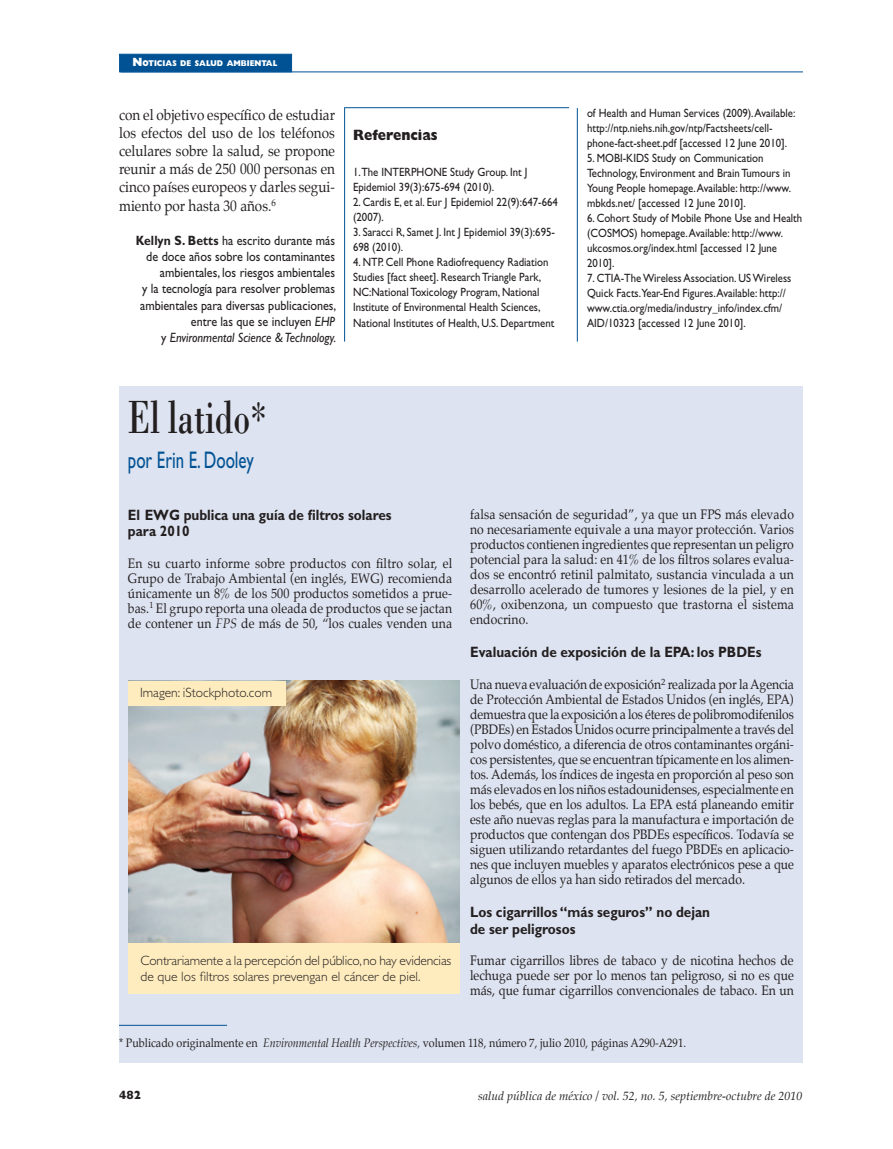
<style>
.page{position:relative;width:893px;height:1149px;background:#fff}
.page>*{position:absolute;margin:0;border:0;box-sizing:border-box;transform-origin:0 0}
.t1{font:48px "Bodoni";color:#231f20;scale:.7 1}
.t2{font:24px "Gill Sans";color:#005294;scale:.7 1}
.t3{font:15px/18px "Palatino";color:#231f20;text-align:justify;scale:.9 1}
.t4{font:700 15px/16.5px "Gill Sans";color:#231f20;scale:.9 1}
.t5{font:800 15px "Gill Sans";color:#231f20;scale:.9 1}
.t6{font:13.5px/15px "Palatino";letter-spacing:.005em;color:#231f20;text-align:justify;scale:.9 1}
.t7{font:13.5px/16.2px "Gill Sans";color:#231f20;text-align:right;scale:.9 1}
.t8{font:300 13.5px/16.2px "Gill Sans";color:#231f20}
.t9{font:12px/15px "Gill Sans";color:#231f20;scale:.9 1}
.t10{font:12px "Palatino";color:#231f20;scale:.9 1}
.t11{font:italic 12px "Palatino";color:#231f20}
.t12{font:800 12px "Gill Sans";color:#231f20;scale:.9 1}
.t13{font:800 8.4px "Gill Sans";color:#fff;scale:.9 1}
.s1{font-size:12px}
.s2{font-weight:700}
.s3{font-style:italic}
</style>
<div class="page">
<div style="left:119px;top:54px;width:173px;height:18px;background:#005294;border:1px solid #005294"></div>
<hr style="left:120px;top:72px;width:683px;height:1px;background:#005294">
<div style="left:119px;top:386px;width:684px;height:676px;background:#dde3f0"></div>
<hr style="left:577px;top:108px;width:1px;height:233px;background:#005294">
<hr style="left:344px;top:108px;width:1px;height:233px;background:#005294">
<hr style="left:344px;top:107px;width:225px;height:1px;background:#005294">
<hr style="left:119px;top:1024px;width:108px;height:1px;background:#005294">
<img style="left:128px;top:680px;width:331px;height:263px">
<div style="left:128px;top:943px;width:331px;height:50px;background:#feebbe"></div>
<div style="left:128px;top:680px;width:158px;height:25px;background:#feebbe"></div>
<p class="t13" style="left:133px;top:59px;width:162px"><span class="s1">N</span>OTICIAS DE SALUD AMBIENTAL</p>
<p class="t3" style="left:119px;top:107px;width:241px">con el objetivo específico de estudiar los efectos del uso de los teléfonos celulares sobre la salud, se propone reunir a más de 250 000 personas en cinco países europeos y darles segui&shy;miento por hasta 30 años.<sup>6</sup></p>
<p class="t7" style="left:136px;top:232px;width:224px"><span class="s2">Kellyn S. Betts</span> ha escrito durante más de doce años sobre los contaminantes ambientales, los riesgos ambientales<br>y la tecnología para resolver problemas ambientales para diversas publicaciones, entre las que se incluyen <span class="s3">EHP<br></span>y <span class="s3">Environmental Science &amp; Technology.</span></p>
<p class="t5" style="left:353px;top:126px;width:95px">Referencias</p>
<p class="t9" style="left:353px;top:165px;width:195px">1.The INTERPHONE Study Group. Int J<br>Epidemiol 39(3):675-694 (2010).</p>
<p class="t9" style="left:353px;top:195px;width:229px">2. Cardis E, et al. Eur J Epidemiol 22(9):647-664 (2007).</p>
<p class="t9" style="left:353px;top:225px;width:226px">3. Saracci R, Samet J. Int J Epidemiol 39(3):695-<br>698 (2010).</p>
<p class="t9" style="left:353px;top:255px;width:225px">4. NTP. Cell Phone Radiofrequency Radiation Studies [fact sheet]. Research Triangle Park, NC:National Toxicology Program, National Institute of Environmental Health Sciences, National Institutes of Health, U.S. Department</p>
<h1 class="t1" style="left:128px;top:388px;width:200px">El latido*</h1>
<h2 class="t2" style="left:128px;top:445px;width:181px">por Erin E. Dooley</h2>
<p class="t9" style="left:587px;top:106px;width:233px">of Health and Human Services (2009). Available: http://ntp.niehs.nih.gov/ntp/Factsheets/cell&shy;phone-fact-sheet.pdf [accessed 12 June 2010].</p>
<p class="t9" style="left:587px;top:151px;width:228px">5. MOBI-KIDS Study on Communication Technology, Environment and Brain Tumours in Young People homepage. Available: http://www. mbkds.net/ [accessed 12 June 2010].</p>
<p class="t9" style="left:587px;top:211px;width:241px">6. Cohort Study of Mobile Phone Use and Health (COSMOS) homepage. Available: http://www. ukcosmos.org/index.html [accessed 12 June 2010].</p>
<p class="t9" style="left:587px;top:271px;width:229px">7. CTIA-The Wireless Association. US Wireless Quick Facts.Year-End Figures. Available: http:// www.ctia.org/media/industry_info/index.cfm/ AID/10323 [accessed 12 June 2010].</p>
<p class="t4" style="left:128px;top:506px;width:295px">El EWG publica una guía de filtros solares para 2010</p>
<p class="t6" style="left:128px;top:556px;width:362px">En su cuarto informe sobre productos con filtro solar, el Grupo de Trabajo Ambiental (en inglés, EWG) recomienda únicamente un 8% de los 500 productos sometidos a prue&shy;bas.<sup>1</sup> El grupo reporta una oleada de productos que se jactan de contener un <span class="s3">FPS</span> de más de 50, “los cuales venden una</p>
<p class="t6" style="left:470px;top:508px;width:361px">falsa sensación de seguridad”, ya que un FPS más elevado no necesariamente equivale a una mayor protección. Varios productos contienen ingredientes que representan un peligro potencial para la salud: en 41% de los filtros solares evalua&shy;dos se encontró retinil palmitato, sustancia vinculada a un desarrollo acelerado de tumores y lesiones de la piel, y en 60%, oxibenzona, un compuesto que trastorna el sistema endocrino.</p>
<p class="t4" style="left:470px;top:644px;width:325px">Evaluación de exposición de la EPA: los PBDEs</p>
<p class="t6" style="left:470px;top:678px;width:361px">Una nueva evaluación de exposición<sup>2</sup> realizada por la Agencia de Protección Ambiental de Estados Unidos (en inglés, EPA) demuestra que la exposición a los éteres de polibromodifenilos (PBDEs) en Estados Unidos ocurre principalmente a través del polvo doméstico, a diferencia de otros contaminantes orgáni&shy;cos persistentes, que se encuentran típicamente en los alimen&shy;tos. Además, los índices de ingesta en proporción al peso son más elevados en los niños estadounidenses, especialmente en los bebés, que en los adultos. La EPA está planeando emitir este año nuevas reglas para la manufactura e importación de productos que contengan dos PBDEs específicos. Todavía se siguen utilizando retardantes del fuego PBDEs en aplicacio&shy;nes que incluyen muebles y aparatos electrónicos pese a que algunos de ellos ya han sido retirados del mercado.</p>
<p class="t4" style="left:470px;top:903px;width:268px">Los cigarrillos “más seguros” no dejan de ser peligrosos</p>
<p class="t6" style="left:470px;top:954px;width:361px">Fumar cigarrillos libres de tabaco y de nicotina hechos de lechuga puede ser por lo menos tan peligroso, si no es que más, que fumar cigarrillos convencionales de tabaco. En un</p>
<p class="t10" style="left:119px;top:1034px;width:632px">* Publicado originalmente en <span class="s3">Environmental Health Perspectives,</span> volumen 118, número 7, julio 2010, páginas A290-A291.</p>
<p class="t8" style="left:140px;top:684px;width:134px">Imagen: iStockphoto.com</p>
<p class="t8" style="left:140px;top:951px;width:312px">Contrariamente a la percepción del público, no hay evidencias de que los filtros solares prevengan el cáncer de piel.</p>
<p class="t12" style="left:119px;top:1087px;width:26px">482</p>
<p class="t11" style="left:478px;top:1088px;width:326px">salud pública de méxico / vol. 52, no. 5, septiembre-octubre de 2010</p>
</div>
